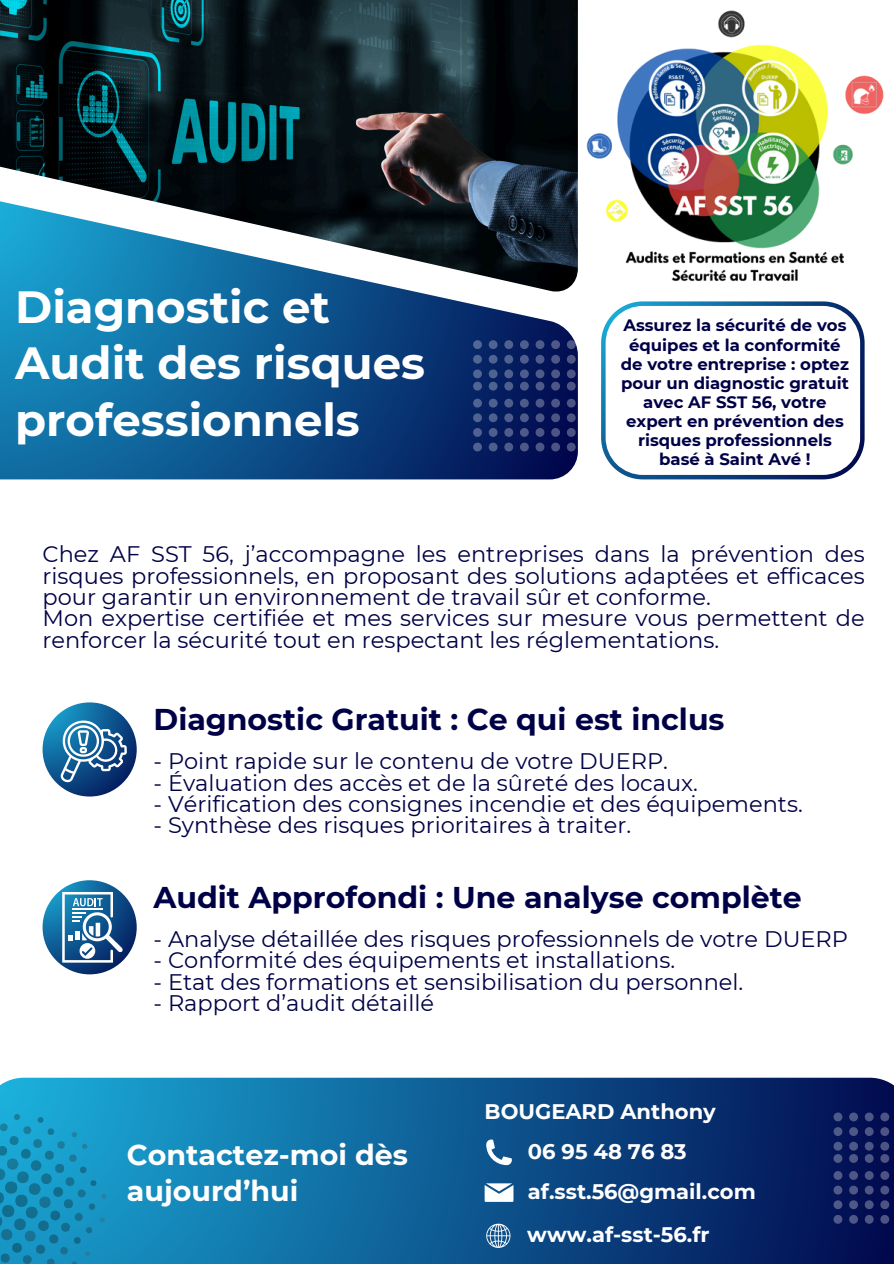
<style>
.page{position:relative;width:894px;height:1264px;background:#fff}
.page>*{position:absolute;margin:0;border:0;box-sizing:border-box;transform-origin:0 0}
.t1{font:700 45px/56.2px "Montserrat";color:#fff}
.t2{font:700 30px "Montserrat";color:#000046}
.t3{font:700 28.5px/36px "Montserrat";color:#fff}
.t4{font:22.5px/21.3px "Montserrat";color:#000046}
.t5{font:700 21px "Montserrat";color:#fff}
.t6{font:700 16.5px/19.2px "Montserrat";color:#000046;text-align:center}
</style>
<div class="page">
<svg style="left:0;top:1077px;width:893px;height:186px;background:#0f5b93"></svg>
<img style="left:0;top:0;width:577px;height:200px">
<svg style="left:0;top:200px;width:577px;height:279px;background:#286491"></svg>
<svg style="left:601px;top:301px;width:263px;height:178px"></svg>
<svg style="left:484px;top:1183px;width:29px;height:18px"></svg>
<svg style="left:486px;top:1139px;width:25px;height:26px"></svg>
<svg style="left:486px;top:1223px;width:24px;height:24px"></svg>
<svg style="left:833px;top:1112px;width:9px;height:9px"></svg>
<svg style="left:848px;top:1112px;width:9px;height:9px"></svg>
<svg style="left:864px;top:1112px;width:9px;height:9px"></svg>
<svg style="left:880px;top:1112px;width:9px;height:9px"></svg>
<svg style="left:833px;top:1127px;width:9px;height:8px"></svg>
<svg style="left:848px;top:1127px;width:9px;height:8px"></svg>
<svg style="left:864px;top:1127px;width:9px;height:8px"></svg>
<svg style="left:880px;top:1127px;width:9px;height:8px"></svg>
<svg style="left:833px;top:1141px;width:9px;height:21px"></svg>
<svg style="left:848px;top:1141px;width:9px;height:21px"></svg>
<svg style="left:864px;top:1141px;width:9px;height:21px"></svg>
<svg style="left:880px;top:1141px;width:9px;height:21px"></svg>
<svg style="left:833px;top:1170px;width:9px;height:9px"></svg>
<svg style="left:848px;top:1170px;width:9px;height:9px"></svg>
<svg style="left:864px;top:1170px;width:9px;height:9px"></svg>
<svg style="left:880px;top:1170px;width:9px;height:9px"></svg>
<svg style="left:833px;top:1185px;width:9px;height:9px"></svg>
<svg style="left:848px;top:1185px;width:9px;height:9px"></svg>
<svg style="left:864px;top:1185px;width:9px;height:9px"></svg>
<svg style="left:880px;top:1185px;width:9px;height:9px"></svg>
<svg style="left:833px;top:1200px;width:9px;height:23px"></svg>
<svg style="left:848px;top:1200px;width:9px;height:23px"></svg>
<svg style="left:864px;top:1200px;width:9px;height:23px"></svg>
<svg style="left:880px;top:1200px;width:9px;height:23px"></svg>
<svg style="left:43px;top:880px;width:94px;height:94px;background:#145c93"></svg>
<svg style="left:473px;top:340px;width:9px;height:9px"></svg>
<svg style="left:488px;top:340px;width:9px;height:9px"></svg>
<svg style="left:504px;top:340px;width:9px;height:9px"></svg>
<svg style="left:520px;top:340px;width:8px;height:9px"></svg>
<svg style="left:535px;top:340px;width:9px;height:9px"></svg>
<svg style="left:551px;top:340px;width:9px;height:9px"></svg>
<svg style="left:566px;top:340px;width:9px;height:9px"></svg>
<svg style="left:473px;top:355px;width:9px;height:35px"></svg>
<svg style="left:488px;top:355px;width:9px;height:35px"></svg>
<svg style="left:504px;top:355px;width:9px;height:35px"></svg>
<svg style="left:520px;top:355px;width:8px;height:35px"></svg>
<svg style="left:535px;top:355px;width:9px;height:35px"></svg>
<svg style="left:551px;top:355px;width:9px;height:35px"></svg>
<svg style="left:566px;top:355px;width:9px;height:35px"></svg>
<svg style="left:473px;top:399px;width:9px;height:8px"></svg>
<svg style="left:488px;top:399px;width:9px;height:8px"></svg>
<svg style="left:504px;top:399px;width:9px;height:8px"></svg>
<svg style="left:520px;top:399px;width:8px;height:8px"></svg>
<svg style="left:535px;top:399px;width:9px;height:8px"></svg>
<svg style="left:551px;top:399px;width:9px;height:8px"></svg>
<svg style="left:566px;top:399px;width:9px;height:8px"></svg>
<svg style="left:473px;top:413px;width:9px;height:9px"></svg>
<svg style="left:488px;top:413px;width:9px;height:9px"></svg>
<svg style="left:504px;top:413px;width:9px;height:9px"></svg>
<svg style="left:520px;top:413px;width:8px;height:9px"></svg>
<svg style="left:535px;top:413px;width:9px;height:9px"></svg>
<svg style="left:551px;top:413px;width:9px;height:9px"></svg>
<svg style="left:566px;top:413px;width:9px;height:9px"></svg>
<svg style="left:473px;top:428px;width:9px;height:23px"></svg>
<svg style="left:488px;top:428px;width:9px;height:23px"></svg>
<svg style="left:504px;top:428px;width:9px;height:23px"></svg>
<svg style="left:520px;top:428px;width:8px;height:23px"></svg>
<svg style="left:535px;top:428px;width:9px;height:23px"></svg>
<svg style="left:551px;top:428px;width:9px;height:23px"></svg>
<svg style="left:566px;top:428px;width:9px;height:23px"></svg>
<svg style="left:0;top:1191px;width:4px;height:13px"></svg>
<div style="left:7px;top:1158px;width:11px;height:11px;background:#197a9a;border-radius:50%"></div>
<svg style="left:26px;top:1206px;width:12px;height:12px"></svg>
<div style="left:39px;top:1196px;width:12px;height:11px;background:#167393;border-radius:50%"></div>
<svg style="left:15px;top:1194px;width:13px;height:12px"></svg>
<div style="left:2px;top:1204px;width:12px;height:13px;background:#116d8e;border-radius:50%"></div>
<svg style="left:0;top:1168px;width:5px;height:12px"></svg>
<div style="left:17px;top:1171px;width:12px;height:12px;background:#137393;border-radius:50%"></div>
<div style="left:5px;top:1181px;width:12px;height:12px;background:#117190;border-radius:50%"></div>
<div style="left:29px;top:1183px;width:12px;height:11px;background:#137192;border-radius:50%"></div>
<svg style="left:0;top:1215px;width:2px;height:12px"></svg>
<div style="left:14px;top:1218px;width:12px;height:12px;background:#136d8e;border-radius:6px"></div>
<svg style="left:1px;top:1228px;width:12px;height:12px"></svg>
<div style="left:31px;top:1160px;width:10px;height:10px;background:#137394;border-radius:50%"></div>
<svg style="left:41px;top:1173px;width:11px;height:11px"></svg>
<div style="left:38px;top:1220px;width:11px;height:11px;background:#126c8d;border-radius:50%"></div>
<div style="left:25px;top:1230px;width:11px;height:11px;background:#197394;border-radius:50%"></div>
<svg style="left:0;top:1145px;width:7px;height:10px"></svg>
<svg style="left:21px;top:1148px;width:10px;height:10px"></svg>
<svg style="left:45px;top:1150px;width:9px;height:9px"></svg>
<svg style="left:55px;top:1163px;width:9px;height:9px"></svg>
<svg style="left:12px;top:1242px;width:10px;height:10px"></svg>
<svg style="left:65px;top:1176px;width:9px;height:10px"></svg>
<div style="left:64px;top:1199px;width:9px;height:9px;background:#136e8f;border-radius:50%"></div>
<svg style="left:53px;top:1186px;width:10px;height:10px"></svg>
<svg style="left:50px;top:1210px;width:10px;height:10px"></svg>
<svg style="left:61px;top:1222px;width:9px;height:9px"></svg>
<svg style="left:10px;top:1135px;width:9px;height:10px"></svg>
<svg style="left:33px;top:1138px;width:9px;height:9px"></svg>
<div style="left:49px;top:1234px;width:9px;height:9px;background:#136b8c;border-radius:50%"></div>
<div style="left:23px;top:1255px;width:9px;height:8px;background:#156b8d;border-radius:4px"></div>
<div style="left:36px;top:1244px;width:9px;height:9px;background:#136a8c;border-radius:50%"></div>
<div style="left:1px;top:1253px;width:9px;height:9px;background:#136b8c;border-radius:50%"></div>
<div style="left:0;top:1123px;width:8px;height:8px;background:#1b809f;border-radius:50%"></div>
<svg style="left:69px;top:1154px;width:8px;height:7px"></svg>
<div style="left:57px;top:1141px;width:8px;height:7px;background:#1c7c9d;border-radius:50%"></div>
<div style="left:23px;top:1126px;width:8px;height:8px;background:#1a7d9d;border-radius:50%"></div>
<svg style="left:75px;top:1212px;width:8px;height:9px"></svg>
<svg style="left:60px;top:1246px;width:8px;height:8px"></svg>
<svg style="left:77px;top:1189px;width:9px;height:8px"></svg>
<svg style="left:47px;top:1258px;width:8px;height:5px"></svg>
<svg style="left:74px;top:1236px;width:7px;height:7px"></svg>
<div style="left:80px;top:1166px;width:6px;height:7px;background:#137090;border-radius:50%"></div>
<svg style="left:86px;top:1226px;width:6px;height:7px"></svg>
<svg style="left:89px;top:1203px;width:6px;height:6px"></svg>
<svg style="left:14px;top:1113px;width:6px;height:7px"></svg>
<svg style="left:48px;top:1128px;width:6px;height:6px"></svg>
<svg style="left:90px;top:1180px;width:6px;height:5px"></svg>
<svg style="left:85px;top:1251px;width:5px;height:5px"></svg>
<svg style="left:82px;top:1143px;width:5px;height:5px"></svg>
<svg style="left:99px;top:1217px;width:6px;height:5px"></svg>
<svg style="left:71px;top:1261px;width:6px;height:2px"></svg>
<svg style="left:71px;top:1131px;width:6px;height:6px"></svg>
<svg style="left:101px;top:1193px;width:5px;height:5px"></svg>
<svg style="left:38px;top:1116px;width:6px;height:6px"></svg>
<svg style="left:43px;top:702px;width:94px;height:94px;background:#135a92"></svg>
<img style="left:544px;top:6px;width:340px;height:286px">
<svg style="left:58px;top:712px;width:69px;height:73px"></svg>
<svg style="left:62px;top:892px;width:61px;height:70px"></svg>
<p class="t1" style="left:15px;top:279px;width:411px">Diagnostic et<br>Audit des risques professionnels</p>
<p class="t6" style="left:620px;top:316px;width:229px">Assurez la sécurité de vos équipes et la conformité de votre entreprise : optez pour un diagnostic gratuit avec AF SST 56, votre expert en prévention des risques professionnels basé à Saint Avé !</p>
<h2 class="t4" style="left:43px;top:543px;width:823px">Chez AF SST 56, j’accompagne les entreprises dans la prévention des risques professionnels, en proposant des solutions adaptées et efficaces pour garantir un environnement de travail sûr et conforme.<br>Mon expertise certifiée et mes services sur mesure vous permettent de renforcer la sécurité tout en respectant les réglementations.</h2>
<h4 class="t2" style="left:153px;top:701px;width:572px">Diagnostic Gratuit : Ce qui est inclus</h4>
<p class="t4" style="left:153px;top:750px;width:515px">- Point rapide sur le contenu de votre DUERP.</p>
<p class="t4" style="left:153px;top:771px;width:546px">- Évaluation des accès et de la sûreté des locaux.</p>
<p class="t4" style="left:153px;top:793px;width:650px">- Vérification des consignes incendie et des équipements.</p>
<p class="t4" style="left:153px;top:814px;width:479px">- Synthèse des risques prioritaires à traiter.</p>
<h2 class="t2" style="left:153px;top:879px;width:649px">Audit Approfondi : Une analyse complète</h2>
<h4 class="t4" style="left:153px;top:928px;width:695px">- Analyse détaillée des risques professionnels de votre DUERP</h4>
<h4 class="t4" style="left:153px;top:949px;width:523px">- Conformité des équipements et installations.</h4>
<h4 class="t4" style="left:153px;top:971px;width:591px">- Etat des formations et sensibilisation du personnel.</h4>
<h4 class="t4" style="left:153px;top:992px;width:282px">- Rapport d’audit détaillé</h4>
<h4 class="t3" style="left:127px;top:1136px;width:282px">Contactez-moi dès aujourd’hui</h4>
<p class="t5" style="left:484px;top:1098px;width:233px">BOUGEARD Anthony</p>
<h1 class="t5" style="left:528px;top:1138px;width:160px">06 95 48 76 83</h1>
<p class="t5" style="left:528px;top:1178px;width:229px">af.sst.56@gmail.com</p>
<p class="t5" style="left:527px;top:1221px;width:184px">www.af-sst-56.fr</p>
</div>
